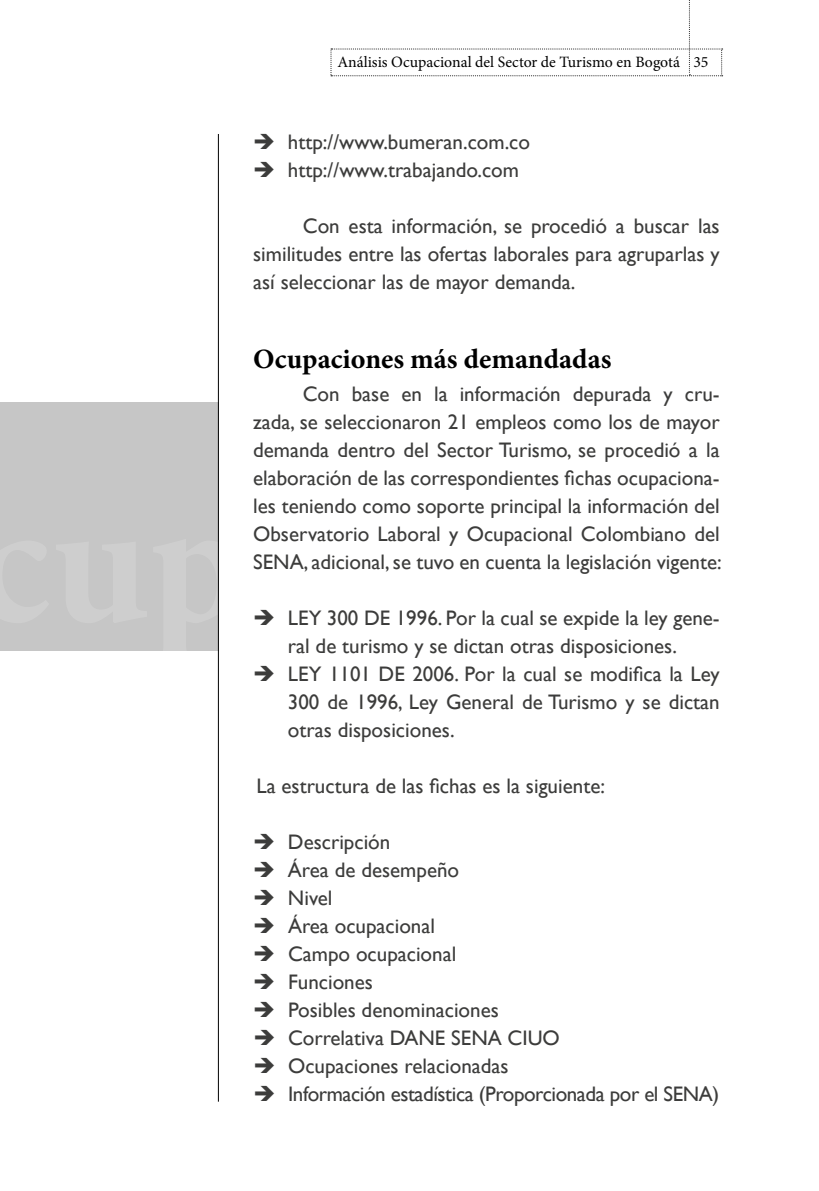
<style>
.page{position:relative;width:819px;height:1191px;background:#fff}
.page>*{position:absolute;margin:0;border:0;box-sizing:border-box;transform-origin:0 0}
.t1{font:700 28px "Minion Pro";letter-spacing:.005em;color:#000}
.t2{font:21px/28px "Gill Sans";color:#3c3c3b}
.t3{font:15.75px "Minion Pro";color:#000}
</style>
<div class="page">
<svg style="left:330px;top:0;width:392px;height:76px"></svg>
<div style="left:0;top:402px;width:218px;height:248px;background:#c6c6c6"></div>
<hr style="left:218px;top:134px;width:1px;height:967px;background:#000">
<p class="t3" style="left:337px;top:52px;width:372px">Análisis Ocupacional del Sector de Turismo en Bogotá 35</p>
<p class="t2" style="left:288px;top:128px;width:244px">http://www.bumeran.com.co http://www.trabajando.com</p>
<p class="t2" style="left:253px;top:212px;width:468px;text-align:justify;text-indent:50px">Con esta información, se procedió a buscar las similitudes entre las ofertas laborales para agruparlas y así seleccionar las de mayor demanda.</p>
<h1 class="t1" style="left:253px;top:339px;width:360px">Ocupaciones más demandadas</h1>
<p class="t2" style="left:253px;top:380px;width:470px;text-align:justify;text-indent:50px">Con base en la información depurada y cru&shy;zada, se seleccionaron 21 empleos como los de mayor demanda dentro del Sector Turismo, se procedió a la elaboración de las correspondientes fichas ocupaciona&shy;les teniendo como soporte principal la información del Observatorio Laboral y Ocupacional Colombiano del SENA, adicional, se tuvo en cuenta la legislación vigente:</p>
<p class="t2" style="left:288px;top:604px;width:433px">LEY 300 DE 1996. Por la cual se expide la ley gene&shy;ral de turismo y se dictan otras disposiciones.<br>LEY 1101 DE 2006. Por la cual se modifica la Ley 300 de 1996, Ley General de Turismo y se dictan otras disposiciones.</p>
<p class="t2" style="left:256px;top:772px;width:350px">La estructura de las fichas es la siguiente:</p>
<p class="t2" style="left:288px;top:828px;width:433px">Descripción<br>Área de desempeño<br>Nivel<br>Área ocupacional<br>Campo ocupacional<br>Funciones<br>Posibles denominaciones<br>Correlativa DANE SENA CIUO<br>Ocupaciones relacionadas<br>Información estadística (Proporcionada por el SENA)</p>
</div>
